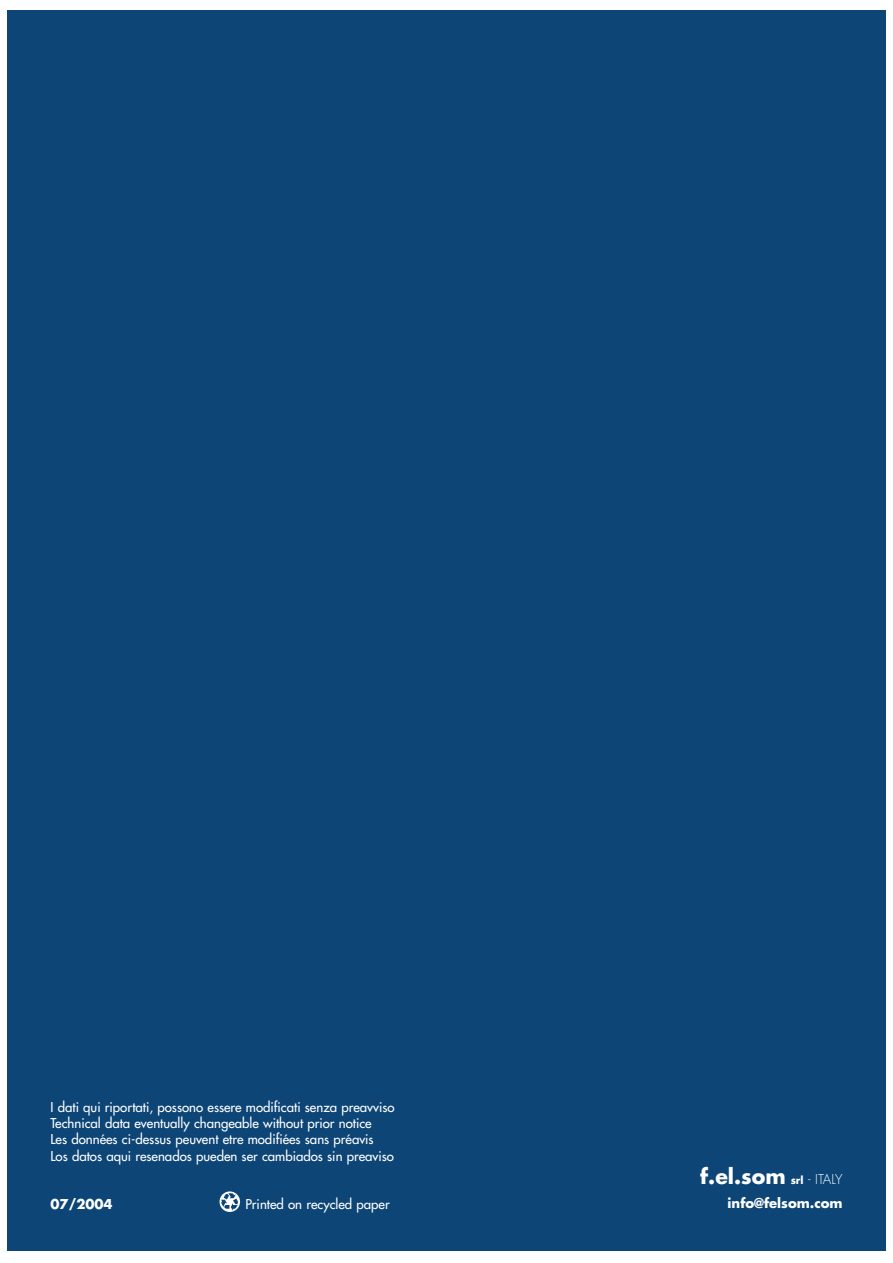
<style>
.page{position:relative;width:893px;height:1263px;background:#fff}
.page>*{position:absolute;margin:0;border:0;box-sizing:border-box;transform-origin:0 0}
.t1{font:700 20.55px "Futura";color:#fff}
.t2{font:13.2px/16.2px "Futura";color:#fff}
.t3{font:700 13.2px "Futura";color:#fff}
.s1{font-size:10.35px}
.s2{font-weight:300;font-size:13.2px}
</style>
<div class="page">
<div style="left:7px;top:11px;width:878px;height:1240px;background:#0c4576"></div>
<svg style="left:219px;top:1191px;width:21px;height:21px"></svg>
<svg style="left:220px;top:1193px;width:18px;height:18px"></svg>
<p class="t2" style="left:50px;top:1100px;width:345px">I dati qui riportati, possono essere modificati senza preavviso Technical data eventually changeable without prior notice<br>Les données ci-dessus peuvent etre modifiées sans préavis<br>Los datos aqui resenados pueden ser cambiados sin preaviso</p>
<p class="t3" style="left:50px;top:1198px;width:64px">07/2004</p>
<p class="t2" style="left:245px;top:1197px;width:146px">Printed on recycled paper</p>
<h1 class="t1" style="left:700px;top:1167px;width:144px">f.el.som <span class="s1">srl</span> <span class="s2">- ITALY</span></h1>
<p class="t3" style="left:727px;top:1197px;width:117px">info@felsom.com</p>
</div>
